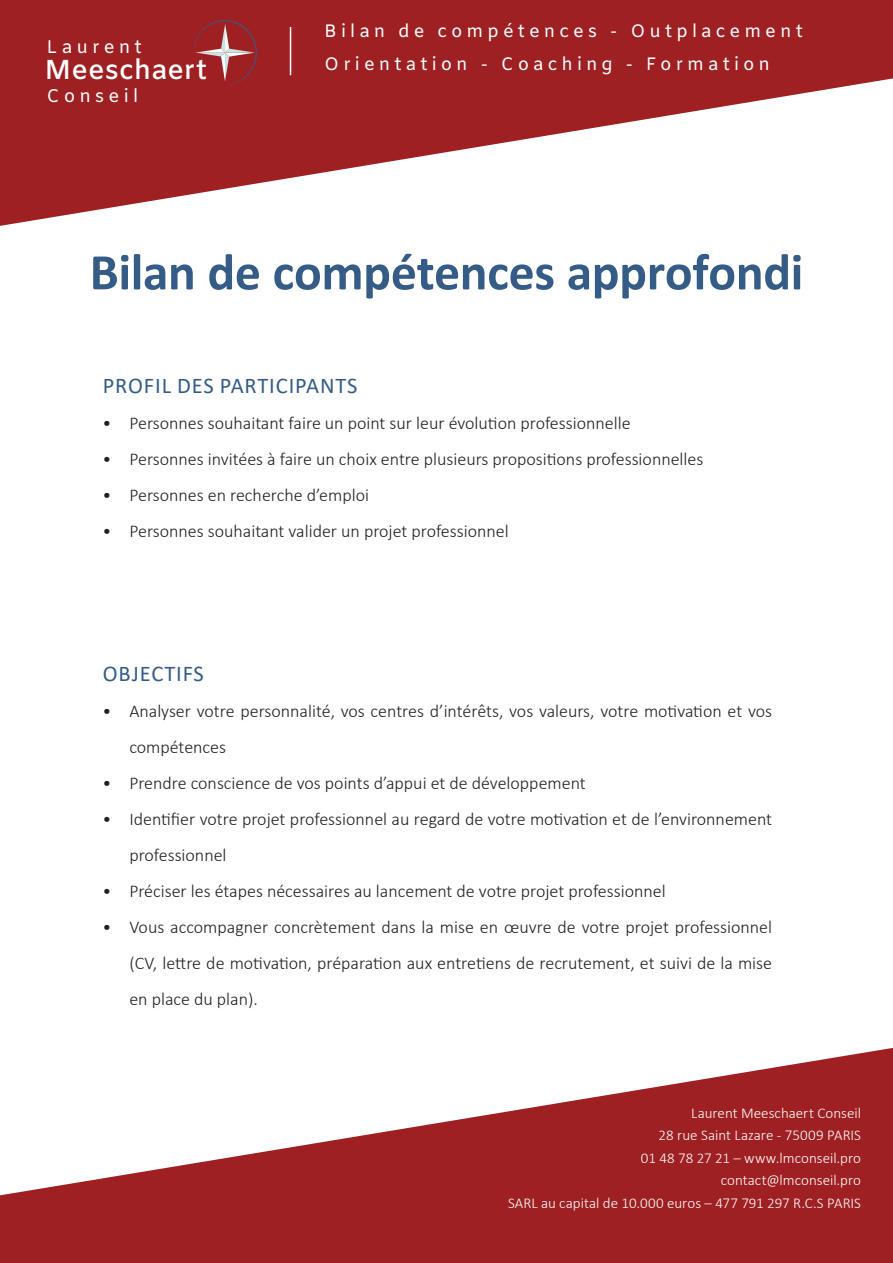
<style>
.page{position:relative;width:893px;height:1263px;background:#fff}
.page>*{position:absolute;margin:0;border:0;box-sizing:border-box;transform-origin:0 0}
.t1{font:700 51.9px "Calibri";letter-spacing:-.005em;color:#345c87}
.t2{font:600 27.45px "Amiko";letter-spacing:.005em;color:#fff}
.t3{font:22.5px "Calibri";letter-spacing:.04em;color:#345c87}
.t4{font:18.3px "Amiko";letter-spacing:.225em;color:#fff}
.t5{font:300 18px/36px "Calibri";color:#231f20}
.t6{font:18px "Amiko";letter-spacing:.225em;color:#fff}
.t7{font:300 15px "Calibri";color:#fff}
</style>
<div class="page">
<svg style="left:0;top:0;width:893px;height:226px;fill:#9f2022"></svg>
<hr style="left:290px;top:27px;width:1px;height:48px;background:#fff">
<svg style="left:193px;top:20px;width:64px;height:65px;background:#a3383b"></svg>
<svg style="left:0;top:1048px;width:893px;height:215px;fill:#9f2022"></svg>
<p class="t6" style="left:324px;top:20px;width:480px">Bilan de compétences - Outplacement</p>
<p class="t4" style="left:47px;top:36px;width:97px">Laurent</p>
<p class="t4" style="left:47px;top:85px;width:93px">Conseil</p>
<p class="t2" style="left:45px;top:54px;width:164px">Meeschaert</p>
<p class="t6" style="left:324px;top:54px;width:447px">Orientation - Coaching - Formation</p>
<p class="t1" style="left:90px;top:235px;width:715px">Bilan de compétences approfondi</p>
<p class="t3" style="left:103px;top:370px;width:256px">PROFIL DES PARTICIPANTS</p>
<p class="t5" style="left:102px;top:405px;width:530px">• Personnes souhaitant faire un point sur leur évolution professionnelle</p>
<p class="t5" style="left:102px;top:441px;width:603px">• Personnes invitées à faire un choix entre plusieurs propositions professionnelles</p>
<p class="t5" style="left:102px;top:477px;width:268px">• Personnes en recherche d’emploi</p>
<p class="t5" style="left:102px;top:513px;width:408px">• Personnes souhaitant valider un projet professionnel</p>
<p class="t3" style="left:103px;top:658px;width:103px">OBJECTIFS</p>
<p class="t5" style="left:129px;top:693px;width:644px;text-indent:-27px">• Analyser votre personnalité, vos centres d’intérêts, vos valeurs, votre motivation et vos compétences</p>
<p class="t5" style="left:102px;top:765px;width:485px">• Prendre conscience de vos points d’appui et de développement</p>
<p class="t5" style="left:129px;top:801px;width:644px;text-indent:-27px">• Identifier votre projet professionnel au regard de votre motivation et de l’environnement professionnel</p>
<p class="t5" style="left:102px;top:873px;width:565px">• Préciser les étapes nécessaires au lancement de votre projet professionnel</p>
<p class="t5" style="left:129px;top:909px;width:644px;text-align:justify;text-indent:-27px">• Vous accompagner concrètement dans la mise en œuvre de votre projet professionnel (CV, lettre de motivation, préparation aux entretiens de recrutement, et suivi de la mise en place du plan).</p>
<p class="t7" style="left:691px;top:1103px;width:171px">Laurent Meeschaert Conseil</p>
<p class="t7" style="left:659px;top:1126px;width:204px">28 rue Saint Lazare - 75009 PARIS</p>
<p class="t7" style="left:641px;top:1148px;width:222px">01 48 78 27 21 – www.lmconseil.pro</p>
<p class="t7" style="left:721px;top:1171px;width:142px">contact@lmconseil.pro</p>
<p class="t7" style="left:508px;top:1193px;width:355px">SARL au capital de 10.000 euros – 477 791 297 R.C.S PARIS</p>
</div>
